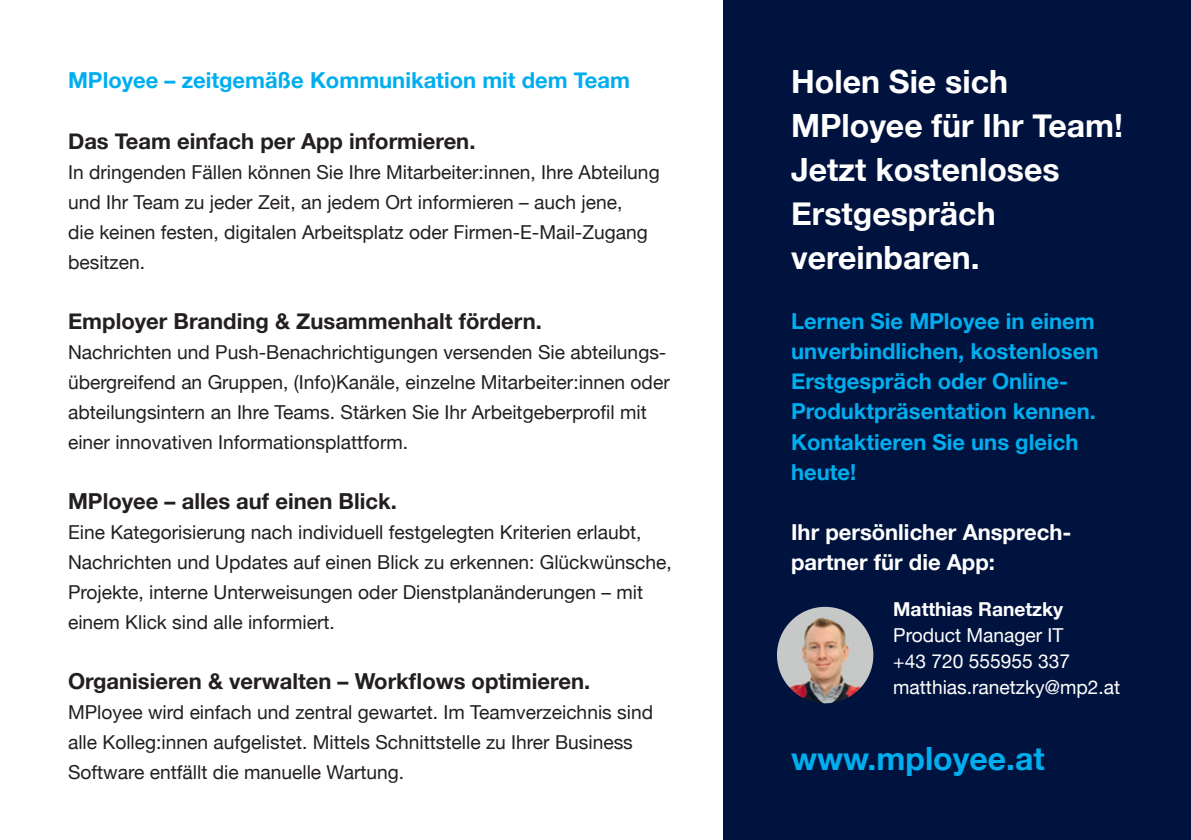
<style>
.page{position:relative;width:1191px;height:840px;background:#fff}
.page>*{position:absolute;margin:0;border:0;box-sizing:border-box;transform-origin:0 0}
.t1{font:700 32px/44px "Helvetica Neue";color:#fff}
.t2{font:700 32px "Helvetica Neue";color:#00aeef}
.t3{font:700 22px/30px "Helvetica Neue";color:#00aeef}
.t4{font:700 22px "Helvetica Neue";color:#231f20}
.t5{font:700 22px/30px "Helvetica Neue";color:#fff}
.t6{font:19.2px/30px "Helvetica Neue";color:#231f20}
.t7{font:19.2px/26px "Helvetica Neue";color:#fff}
.t8{font:700 19.2px "Helvetica Neue";color:#fff}
</style>
<div class="page">
<div style="left:723px;top:0;width:468px;height:839px;background:#00133e"></div>
<img style="left:777px;top:606px;width:96px;height:97px;border-radius:48px">
<p class="t3" style="left:68px;top:65px;width:563px">MPloyee – zeitgemäße Kommunikation mit dem Team</p>
<h1 class="t1" style="left:791px;top:60px;width:333px">Holen Sie sich<br>MPloyee für Ihr Team!<br>Jetzt kostenloses<br>Erstgespräch vereinbaren.</h1>
<p class="t4" style="left:68px;top:123px;width:409px">Das Team einfach per App informieren.</p>
<p class="t6" style="left:68px;top:158px;width:593px">In dringenden Fällen können Sie Ihre Mitarbeiter:innen, Ihre Abteilung und Ihr Team zu jeder Zeit, an jedem Ort informieren – auch jene,<br>die keinen festen, digitalen Arbeitsplatz oder Firmen-E-Mail-Zugang besitzen.</p>
<p class="t4" style="left:68px;top:303px;width:475px">Employer Branding &amp; Zusammenhalt fördern.</p>
<p class="t6" style="left:68px;top:338px;width:603px">Nachrichten und Push-Benachrichtigungen versenden Sie abteilungs&shy;übergreifend an Gruppen, (Info)Kanäle, einzelne Mitarbeiter:innen oder abteilungsintern an Ihre Teams. Stärken Sie Ihr Arbeitgeberprofil mit einer innovativen Informationsplattform.</p>
<p class="t4" style="left:68px;top:483px;width:330px">MPloyee – alles auf einen Blick.</p>
<p class="t6" style="left:68px;top:518px;width:605px">Eine Kategorisierung nach individuell festgelegten Kriterien erlaubt, Nachrichten und Updates auf einen Blick zu erkennen: Glückwünsche, Projekte, interne Unterweisungen oder Dienstplanänderungen – mit einem Klick sind alle informiert.</p>
<p class="t4" style="left:68px;top:663px;width:523px">Organisieren &amp; verwalten – Workflows optimieren.</p>
<p class="t6" style="left:68px;top:698px;width:586px">MPloyee wird einfach und zentral gewartet. Im Teamverzeichnis sind alle Kolleg:innen aufgelistet. Mittels Schnittstelle zu Ihrer Business<br>Software entfällt die manuelle Wartung.</p>
<p class="t3" style="left:791px;top:307px;width:309px">Lernen Sie MPloyee in einem unverbindlichen, kostenlosen<br>Erstgespräch oder Online-<br>Produktpräsentation kennen.<br>Kontaktieren Sie uns gleich heute!</p>
<p class="t5" style="left:791px;top:517px;width:282px">Ihr persönlicher Ansprech&shy;partner für die App:</p>
<p class="t8" style="left:893px;top:593px;width:171px">Matthias Ranetzky</p>
<p class="t7" style="left:893px;top:622px;width:228px">Product Manager IT<br>+43 720 555955 337 matthias.ranetzky@mp2.at</p>
<h1 class="t2" style="left:791px;top:732px;width:255px">www.mployee.at</h1>
</div>
